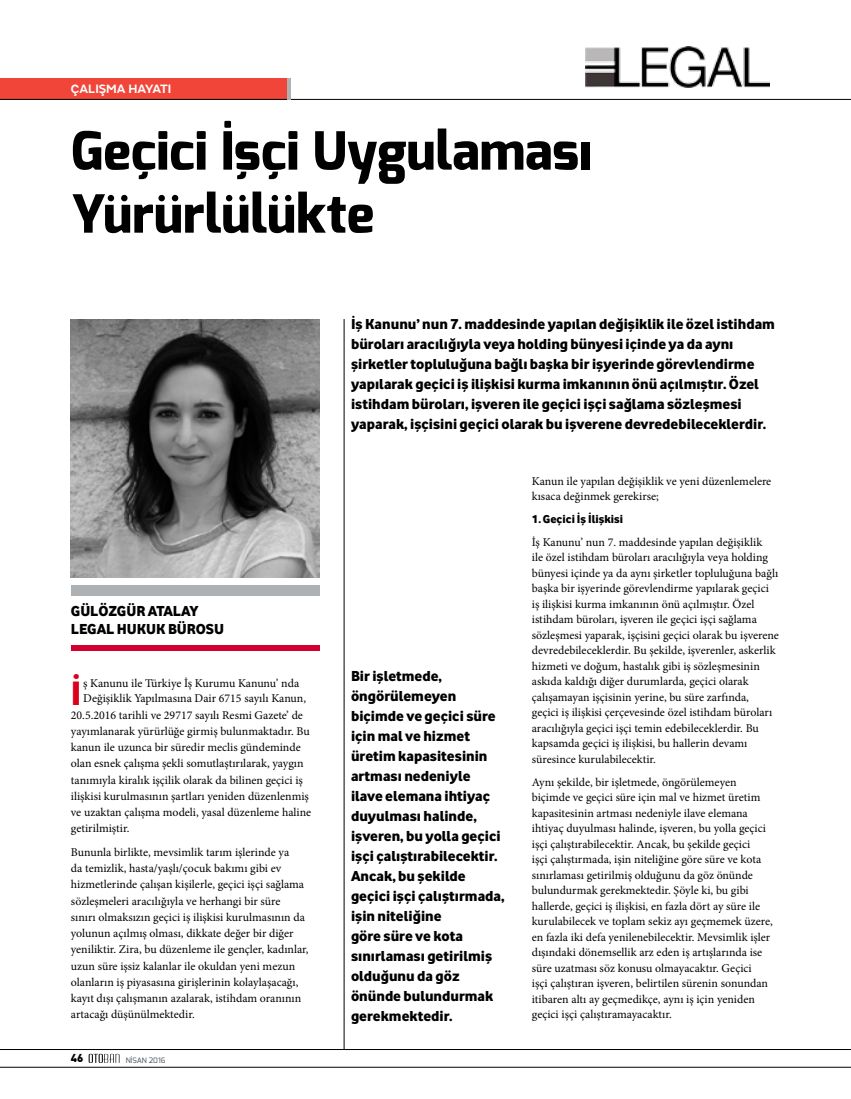
<style>
.page{position:relative;width:851px;height:1099px;background:#fff}
.page>*{position:absolute;margin:0;border:0;box-sizing:border-box;transform-origin:0 0}
.t1{font:800 52.5px/63px "Exo";color:#000}
.t2{font:35.12px "Vodafone Ex B";color:#db001b}
.t3{font:15px/20px "Vodafone Ex B";color:#000}
.t4{font:600 12.5px "JLR Emeric";color:#fff}
.t5{font:11.88px/15.5px "Minion Pro";color:#000}
.t6{font:11.88px "Vodafone Ex B";color:#000}
.t7{font:900 11.25px "DIN";color:#000}
.t8{font:500 7.5px "Exo";color:#5a666e}
</style>
<div class="page">
<div style="left:0;top:78px;width:291px;height:21px;background:#f04538"></div>
<hr style="left:0;top:1066px;width:850px;height:1px;background:#000">
<hr style="left:0;top:1049px;width:850px;height:1px;background:#000">
<svg style="left:89px;top:1053px;width:30px;height:9px"></svg>
<hr style="left:0;top:99px;width:850px;height:1px;background:#000">
<hr style="left:287px;top:78px;width:4px;height:21px;background:#adb1b3">
<div style="left:71px;top:585px;width:248px;height:10px;background:#adb1b3"></div>
<div style="left:71px;top:645px;width:248px;height:5px;background:#d40032"></div>
<img style="left:71px;top:319px;width:248px;height:259px">
<hr style="left:344px;top:319px;width:1px;height:730px;background:#000">
<img style="left:585px;top:47px;width:184px;height:40px">
<p class="t4" style="left:71px;top:79px;width:102px">ÇALIŞMA HAYATI</p>
<h1 class="t1" style="left:71px;top:120px;width:522px">Geçici İşçi Uygulaması<br>Yürürlülükte</h1>
<p class="t3" style="left:71px;top:602px;width:154px;line-height:18px">GÜLÖZGÜR ATALAY<br>LEGAL HUKUK BÜROSU</p>
<h2 class="t2" style="left:71px;top:671px;width:12px">İ</h2>
<p class="t5" style="left:83px;top:675px;width:217px">ş Kanunu ile Türkiye İş Kurumu Kanunu’ nda</p>
<p class="t5" style="left:83px;top:690px;width:224px">Değişiklik Yapılmasına Dair 6715 sayılı Kanun,</p>
<p class="t5" style="left:71px;top:707px;width:233px">20.5.2016 tarihli ve 29717 sayılı Resmi Gazete’ de</p>
<p class="t5" style="left:71px;top:723px;width:240px">yayımlanarak yürürlüğe girmiş bulunmaktadır. Bu</p>
<p class="t5" style="left:71px;top:739px;width:231px">kanun ile uzunca bir süredir meclis gündeminde</p>
<p class="t5" style="left:71px;top:755px;width:234px">olan esnek çalışma şekli somutlaştırılarak, yaygın</p>
<p class="t5" style="left:71px;top:772px;width:233px">tanımıyla kiralık işçilik olarak da bilinen geçici iş</p>
<p class="t5" style="left:71px;top:788px;width:239px">ilişkisi kurulmasının şartları yeniden düzenlenmiş</p>
<p class="t5" style="left:71px;top:804px;width:242px">ve uzaktan çalışma modeli, yasal düzenleme haline</p>
<p class="t5" style="left:71px;top:821px;width:60px">getirilmiştir.</p>
<p class="t5" style="left:71px;top:843px;width:239px;line-height:16.2px">Bununla birlikte, mevsimlik tarım işlerinde ya<br>da temizlik, hasta/yaşlı/çocuk bakımı gibi ev hizmetlerinde çalışan kişilerle, geçici işçi sağlama sözleşmeleri aracılığıyla ve herhangi bir süre<br>sınırı olmaksızın geçici iş ilişkisi kurulmasının da yolunun açılmış olması, dikkate değer bir diğer yeniliktir. Zira, bu düzenleme ile gençler, kadınlar, uzun süre işsiz kalanlar ile okuldan yeni mezun olanların iş piyasasına girişlerinin kolaylaşacağı, kayıt dışı çalışmanın azalarak, istihdam oranının artacağı düşünülmektedir.</p>
<p class="t7" style="left:71px;top:1050px;width:14px">46</p>
<p class="t8" style="left:126px;top:1055px;width:41px">NİSAN 2016</p>
<p class="t3" style="left:351px;top:313px;width:425px">İş Kanunu’ nun 7. maddesinde yapılan değişiklik ile özel istihdam büroları aracılığıyla veya holding bünyesi içinde ya da aynı şirketler topluluğuna bağlı başka bir işyerinde görevlendirme yapılarak geçici iş ilişkisi kurma imkanının önü açılmıştır. Özel istihdam büroları, işveren ile geçici işçi sağlama sözleşmesi yaparak, işçisini geçici olarak bu işverene devredebileceklerdir.</p>
<p class="t3" style="left:351px;top:665px;width:155px">Bir işletmede, öngörülemeyen biçimde ve geçici süre için mal ve hizmet üretim kapasitesinin artması nedeniyle ilave elemana ihtiyaç duyulması halinde, işveren, bu yolla geçici işçi çalıştırabilecektir.<br>Ancak, bu şekilde geçici işçi çalıştırmada, işin niteliğine<br>göre süre ve kota sınırlaması getirilmiş olduğunu da göz önünde bulundurmak gerekmektedir.</p>
<p class="t5" style="left:531px;top:473px;width:241px">Kanun ile yapılan değişiklik ve yeni düzenlemelere kısaca değinmek gerekirse;</p>
<p class="t6" style="left:531px;top:511px;width:93px">1. Geçici İş İlişkisi</p>
<p class="t5" style="left:531px;top:534px;width:248px">İş Kanunu’ nun 7. maddesinde yapılan değişiklik<br>ile özel istihdam büroları aracılığıyla veya holding bünyesi içinde ya da aynı şirketler topluluğuna bağlı başka bir işyerinde görevlendirme yapılarak geçici iş ilişkisi kurma imkanının önü açılmıştır. Özel istihdam büroları, işveren ile geçici işçi sağlama sözleşmesi yaparak, işçisini geçici olarak bu işverene devredebileceklerdir. Bu şekilde, işverenler, askerlik hizmeti ve doğum, hastalık gibi iş sözleşmesinin askıda kaldığı diğer durumlarda, geçici olarak çalışamayan işçisinin yerine, bu süre zarfında, geçici iş ilişkisi çerçevesinde özel istihdam büroları aracılığıyla geçici işçi temin edebileceklerdir. Bu kapsamda geçici iş ilişkisi, bu hallerin devamı süresince kurulabilecektir.</p>
<p class="t5" style="left:531px;top:774px;width:242px">Aynı şekilde, bir işletmede, öngörülemeyen biçimde ve geçici süre için mal ve hizmet üretim kapasitesinin artması nedeniyle ilave elemana ihtiyaç duyulması halinde, işveren, bu yolla geçici işçi çalıştırabilecektir. Ancak, bu şekilde geçici<br>işçi çalıştırmada, işin niteliğine göre süre ve kota sınırlaması getirilmiş olduğunu da göz önünde bulundurmak gerekmektedir. Şöyle ki, bu gibi hallerde, geçici iş ilişkisi, en fazla dört ay süre ile kurulabilecek ve toplam sekiz ayı geçmemek üzere, en fazla iki defa yenilenebilecektir. Mevsimlik işler dışındaki dönemsellik arz eden iş artışlarında ise süre uzatması söz konusu olmayacaktır. Geçici<br>işçi çalıştıran işveren, belirtilen sürenin sonundan itibaren altı ay geçmedikçe, aynı iş için yeniden geçici işçi çalıştıramayacaktır.</p>
</div>
